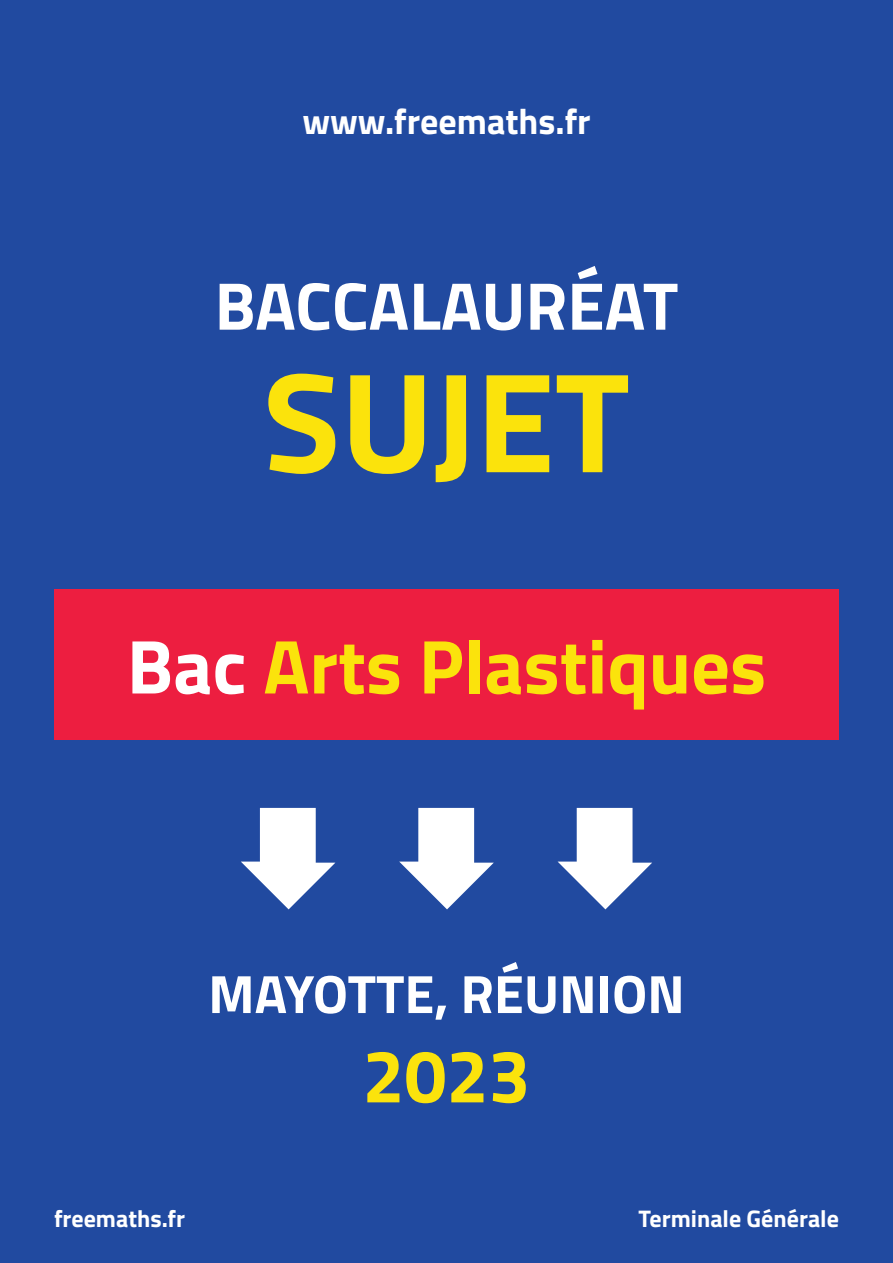
<style>
.page{position:relative;width:893px;height:1263px;background:#214aa0}
.page>*{position:absolute;margin:0;border:0;box-sizing:border-box;transform-origin:0 0}
.t1{font:700 142.5px "Titillium";color:#fbe30c}
.t2{font:700 76.5px "Titillium";color:#fbe30c}
.t3{font:700 75px "Titillium";color:#fbe30c}
.t4{font:700 67.5px "Titillium";color:#fff}
.t5{font:700 54px "Titillium";color:#fff}
.t6{font:700 36px "Titillium";color:#fff}
.t7{font:700 24px "Titillium";color:#fff}
.s1{color:#fff}
</style>
<div class="page">
<svg style="left:241px;top:808px;width:94px;height:101px"></svg>
<svg style="left:399px;top:808px;width:95px;height:101px"></svg>
<svg style="left:558px;top:808px;width:94px;height:101px"></svg>
<div style="left:54px;top:589px;width:785px;height:151px;background:#ed1e40"></div>
<h3 class="t6" style="left:302px;top:94px;width:290px">www.freemaths.fr</h3>
<h3 class="t4" style="left:215px;top:254px;width:465px">BACCALAURÉAT</h3>
<h1 class="t1" style="left:263px;top:313px;width:368px">SUJET</h1>
<h2 class="t2" style="left:127px;top:608px;width:641px"><span class="s1">Bac</span> Arts Plastiques</h2>
<p class="t5" style="left:208px;top:953px;width:478px">MAYOTTE, RÉUNION</p>
<h3 class="t3" style="left:362px;top:1019px;width:169px">2023</h3>
<p class="t7" style="left:54px;top:1200px;width:133px">freemaths.fr</p>
<p class="t7" style="left:639px;top:1200px;width:202px">Terminale Générale</p>
</div>
